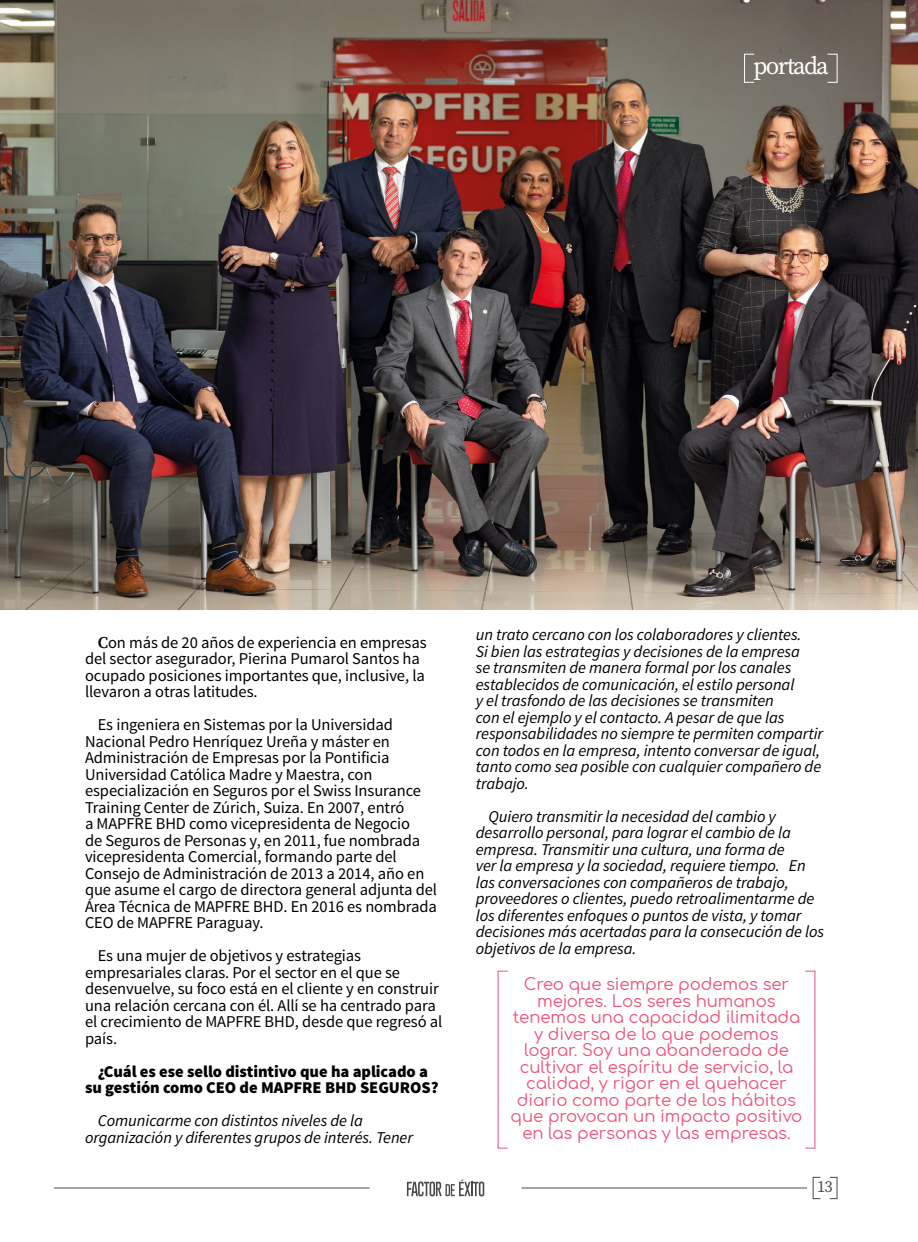
<style>
.page{position:relative;width:918px;height:1242px;background:#fff}
.page>*{position:absolute;margin:0;border:0;box-sizing:border-box;transform-origin:0 0}
.t1{font:24.75px "Source Serif Pro";letter-spacing:-.07em;color:#fff}
.t2{font:16.5px/16.5px "Source Sans Pro";letter-spacing:-.005em;color:#000}
.t3{font:italic 16.5px/16.5px "Source Sans Pro";letter-spacing:-.005em;color:#000}
.t4{font:16.5px/16.5px "Comfortaa";letter-spacing:-.005em;color:#ea5278;text-align:center}
.t5{font:900 16.5px/16.5px "Source Sans Pro";letter-spacing:-.005em;color:#000;text-align:center}
.t6{font:16.5px "Source Serif Pro";color:#4a4a49}
.s1{font-family:"Source Serif Pro";font-weight:600}
</style>
<div class="page">
<img style="left:1px;top:0;width:917px;height:610px">
<img style="left:0;top:0;width:1px;height:1242px">
<hr style="left:522px;top:1188px;width:285px;height:1px;background:#4a4a49">
<hr style="left:54px;top:1188px;width:316px;height:1px;background:#4a4a49">
<svg style="left:407px;top:1180px;width:77px;height:16px"></svg>
<div style="left:744px;top:54px;width:10px;height:29px;border:1px solid #fff"></div>
<p class="t1" style="left:753px;top:49px;width:77px">portada</p>
<p class="t2" style="left:85px;top:634px;width:343px;text-indent:13px"><span class="s1">C</span>on más de 20 años de experiencia en empresas del sector asegurador, Pierina Pumarol Santos ha ocupado posiciones importantes que, inclusive, la llevaron a otras latitudes.</p>
<p class="t2" style="left:85px;top:717px;width:354px;text-indent:13px">Es ingeniera en Sistemas por la Universidad Nacional Pedro Henríquez Ureña y máster en Administración de Empresas por la Pontificia Universidad Católica Madre y Maestra, con especialización en Seguros por el Swiss Insurance Training Center de Zúrich, Suiza. En 2007, entró<br>a MAPFRE BHD como vicepresidenta de Negocio<br>de Seguros de Personas y, en 2011, fue nombrada vicepresidenta Comercial, formando parte del Consejo de Administración de 2013 a 2014, año en que asume el cargo de directora general adjunta del Área Técnica de MAPFRE BHD. En 2016 es nombrada CEO de MAPFRE Paraguay.</p>
<p class="t2" style="left:85px;top:948px;width:359px;text-indent:13px">Es una mujer de objetivos y estrategias empresariales claras. Por el sector en el que se desenvuelve, su foco está en el cliente y en construir una relación cercana con él. Allí se ha centrado para el crecimiento de MAPFRE BHD, desde que regresó al país.</p>
<p class="t5" style="left:85px;top:1064px;width:355px">¿Cuál es ese sello distintivo que ha aplicado a<br>su gestión como CEO de MAPFRE BHD SEGUROS?</p>
<p class="t3" style="left:85px;top:1113px;width:330px;text-indent:13px">Comunicarme con distintos niveles de la organización y diferentes grupos de interés. Tener</p>
<p class="t3" style="left:476px;top:627px;width:349px">un trato cercano con los colaboradores y clientes.<br>Si bien las estrategias y decisiones de la empresa<br>se transmiten de manera formal por los canales establecidos de comunicación, el estilo personal<br>y el trasfondo de las decisiones se transmiten<br>con el ejemplo y el contacto. A pesar de que las responsabilidades no siempre te permiten compartir con todos en la empresa, intento conversar de igual, tanto como sea posible con cualquier compañero de trabajo.</p>
<p class="t3" style="left:476px;top:808px;width:350px;text-indent:13px">Quiero transmitir la necesidad del cambio y desarrollo personal, para lograr el cambio de la empresa. Transmitir una cultura, una forma de<br>ver la empresa y la sociedad, requiere tiempo. En las conversaciones con compañeros de trabajo, proveedores o clientes, puedo retroalimentarme de los diferentes enfoques o puntos de vista, y tomar decisiones más acertadas para la consecución de los objetivos de la empresa.</p>
<p class="t4" style="left:511px;top:974px;width:293px">Creo que siempre podemos ser mejores. Los seres humanos tenemos una capacidad ilimitada y diversa de lo que podemos lograr. Soy una abanderada de cultivar el espíritu de servicio, la calidad, y rigor en el quehacer diario como parte de los hábitos que provocan un impacto positivo en las personas y las empresas.</p>
<p class="t6" style="left:817px;top:1176px;width:17px">13</p>
</div>
